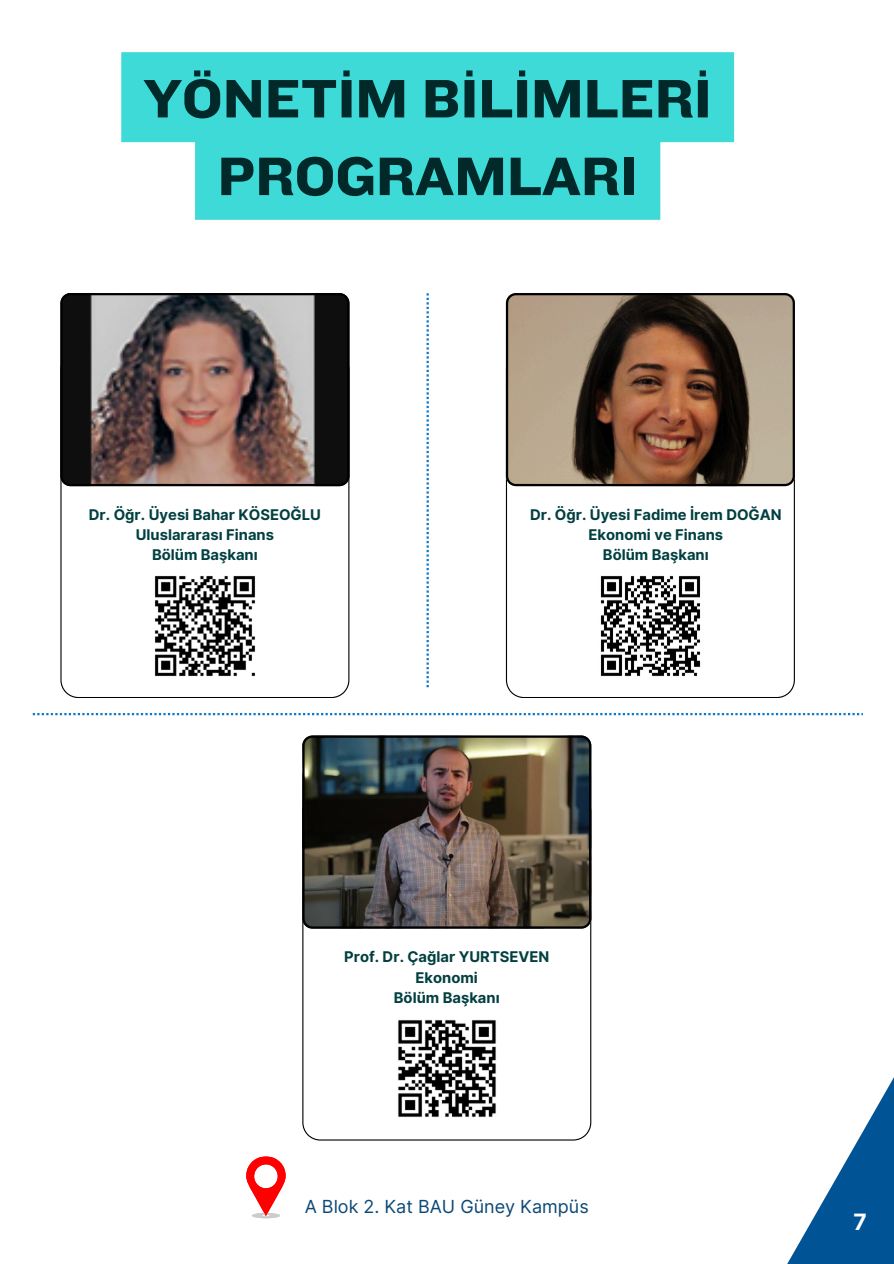
<style>
.page{position:relative;width:894px;height:1264px;background:#fff}
.page>*{position:absolute;margin:0;border:0;box-sizing:border-box;transform-origin:0 0}
.t1{font:56.1px/77.7px "Knockout 52";color:#012929;text-align:center}
.t2{font:700 22.5px "Inter";color:#fff}
.t3{font:18px "Inter";color:#0b4876}
.t4{font:700 14.7px "Inter";color:#023f40}
</style>
<div class="page">
<svg style="left:60px;top:486px;width:289px;height:211px"></svg>
<svg style="left:60px;top:293px;width:289px;height:193px;background:#6b5a56"></svg>
<svg style="left:505px;top:486px;width:289px;height:211px"></svg>
<svg style="left:505px;top:293px;width:289px;height:193px;background:#826955"></svg>
<svg style="left:302px;top:928px;width:289px;height:212px"></svg>
<img style="left:302px;top:735px;width:289px;height:193px">
<img style="left:144px;top:565px;width:122px;height:122px">
<img style="left:589px;top:565px;width:122px;height:122px">
<img style="left:385px;top:1007px;width:123px;height:122px">
<svg style="left:33px;top:713px;width:829px;height:2px"></svg>
<svg style="left:246px;top:1156px;width:39px;height:62px"></svg>
<svg style="left:426px;top:293px;width:2px;height:394px"></svg>
<svg style="left:788px;top:1079px;width:105px;height:184px"></svg>
<svg style="left:121px;top:52px;width:612px;height:168px;background:#53dedc"></svg>
<p class="t1" style="left:144px;top:58px;width:569px">YÖNETİM BİLİMLERİ<br>PROGRAMLARI</p>
<p class="t4" style="left:89px;top:505px;width:233px">Dr. Öğr. Üyesi Bahar KÖSEOĞLU</p>
<p class="t4" style="left:136px;top:526px;width:140px">Uluslararası Finans</p>
<p class="t4" style="left:152px;top:546px;width:107px">Bölüm Başkanı</p>
<p class="t4" style="left:530px;top:505px;width:253px">Dr. Öğr. Üyesi Fadime İrem DOĞAN</p>
<p class="t4" style="left:588px;top:526px;width:136px">Ekonomi ve Finans</p>
<p class="t4" style="left:602px;top:546px;width:107px">Bölüm Başkanı</p>
<p class="t4" style="left:344px;top:948px;width:207px">Prof. Dr. Çağlar YURTSEVEN</p>
<p class="t4" style="left:415px;top:968px;width:64px">Ekonomi</p>
<p class="t4" style="left:394px;top:988px;width:107px">Bölüm Başkanı</p>
<p class="t3" style="left:304px;top:1195px;width:285px">A Blok 2. Kat BAU Güney Kampüs</p>
<p class="t2" style="left:853px;top:1208px;width:15px">7</p>
</div>
